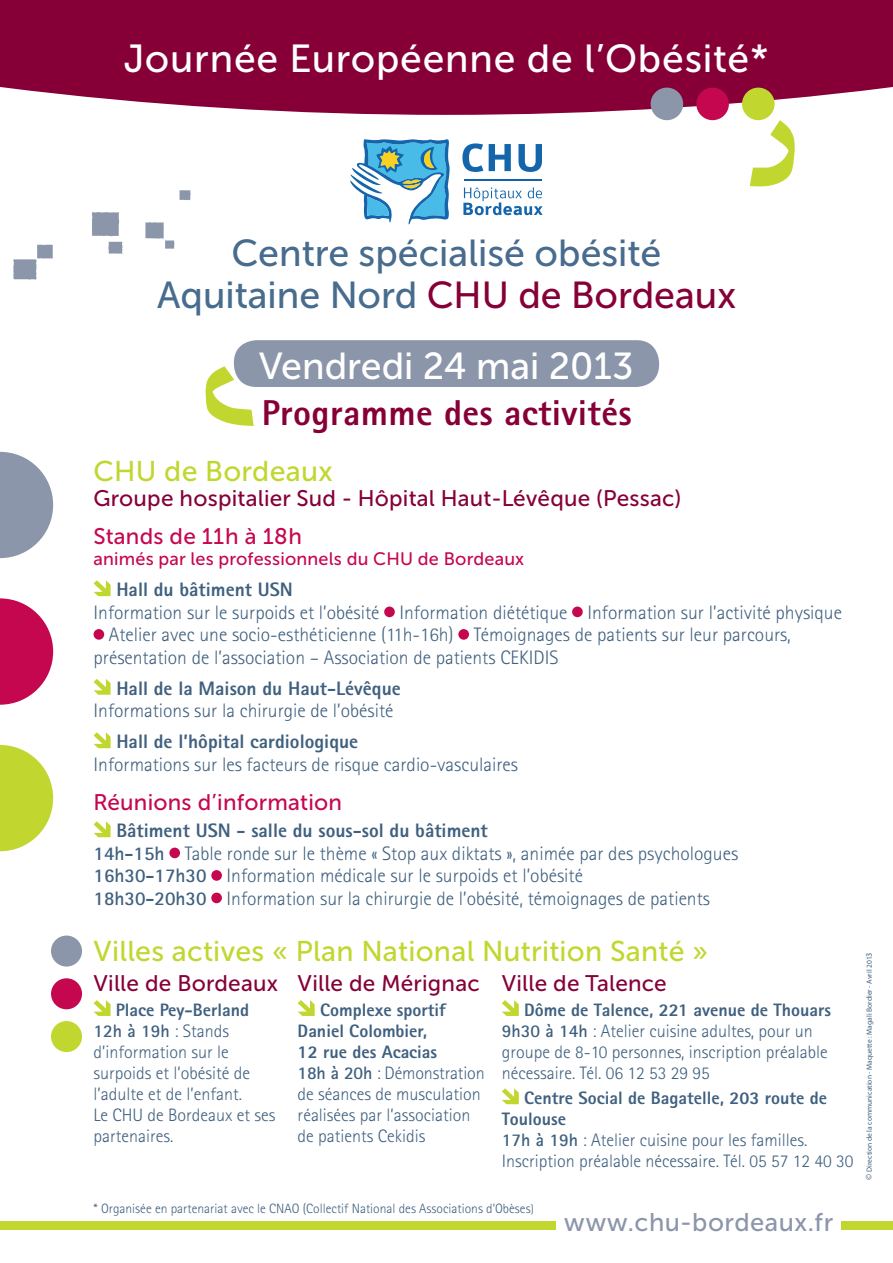
<style>
.page{position:relative;width:893px;height:1263px;background:#fff}
.page>*{position:absolute;margin:0;border:0;box-sizing:border-box;transform-origin:0 0}
.t1{font:39px "Museo Sans Cyrl 500";letter-spacing:.02em;color:#fff}
.t2{font:37.5px/42px "Museo Sans Cyrl 500";color:#476c8e;text-align:center}
.t3{font:37.5px "Museo Sans Cyrl 500";color:#fff}
.t4{font:800 36px "Rotis Sans Serif Std";letter-spacing:.01em;color:#860037}
.t5{font:28.5px "Museo Sans Cyrl 500";letter-spacing:.01em;color:#c1d72f}
.t6{font:25.5px "Museo Sans Cyrl 500";letter-spacing:.02em;color:#8c96aa}
.t7{font:22.5px "Museo Sans Cyrl 500";letter-spacing:.01em;color:#860037}
.t8{font:22.5px "Museo Sans Cyrl 500";letter-spacing:.01em;color:#c50750}
.t9{font:300 19.5px/22.5px "Rotis Sans Serif Std";color:#3f607f}
.t10{font:800 19.5px "Rotis Sans Serif Std";color:#3f607f}
.t11{font:300 18px/21px "Rotis Sans Serif Std";color:#3f607f}
.t12{font:18px "Museo Sans Cyrl 500";letter-spacing:.01em;color:#c50750}
.t13{font:300 13.5px "Rotis Sans Serif Std";color:#3f607f}
.t14{font:7.5px "Myriad Pro";color:#3f607f}
.s1{color:#860037}
.s2{font-weight:800}
.s3{font-weight:700}
.s4{font-size:12px}
.s5{font-size:9px}
.s6{font-size:8.25px}
</style>
<div class="page">
<div style="left:0;top:1221px;width:893px;height:9px;background:#c1d72f"></div>
<svg style="left:0;top:0;width:893px;height:115px;background:#8f1345"></svg>
<div style="left:556px;top:1212px;width:285px;height:25px;background:#fff"></div>
<svg style="left:350px;top:139px;width:100px;height:85px"></svg>
<svg style="left:463px;top:187px;width:80px;height:28px"></svg>
<hr style="left:464px;top:180px;width:78px;height:1px;background:#1162a7">
<svg style="left:462px;top:143px;width:80px;height:29px"></svg>
<svg style="left:13px;top:245px;width:40px;height:35px"></svg>
<svg style="left:92px;top:212px;width:30px;height:42px"></svg>
<svg style="left:145px;top:222px;width:29px;height:27px"></svg>
<svg style="left:180px;top:190px;width:11px;height:10px"></svg>
<div style="left:696px;top:88px;width:33px;height:32px;background:#c50750;border-radius:50%"></div>
<div style="left:742px;top:88px;width:33px;height:32px;background:#c1d72f;border-radius:50%"></div>
<div style="left:651px;top:88px;width:32px;height:32px;background:#8c96aa;border-radius:50%"></div>
<svg style="left:750px;top:120px;width:45px;height:67px"></svg>
<div style="left:234px;top:340px;width:425px;height:47px;background:#8c96aa;border-radius:22px"></div>
<svg style="left:205px;top:366px;width:49px;height:60px"></svg>
<svg style="left:94px;top:580px;width:17px;height:16px"></svg>
<div style="left:384px;top:606px;width:11px;height:11px;background:#c50750;border-radius:50%"></div>
<div style="left:572px;top:606px;width:11px;height:11px;background:#c50750;border-radius:50%"></div>
<div style="left:94px;top:629px;width:10px;height:11px;background:#c50750;border-radius:50%"></div>
<div style="left:458px;top:629px;width:11px;height:11px;background:#c50750;border-radius:50%"></div>
<svg style="left:94px;top:679px;width:17px;height:16px"></svg>
<svg style="left:94px;top:732px;width:17px;height:16px"></svg>
<svg style="left:94px;top:821px;width:17px;height:16px"></svg>
<div style="left:169px;top:848px;width:11px;height:10px;background:#c50750;border-radius:50%"></div>
<div style="left:211px;top:870px;width:11px;height:11px;background:#c50750;border-radius:50%"></div>
<div style="left:211px;top:893px;width:11px;height:10px;background:#c50750;border-radius:50%"></div>
<svg style="left:0;top:598px;width:53px;height:107px"></svg>
<svg style="left:0;top:745px;width:53px;height:106px"></svg>
<svg style="left:0;top:452px;width:53px;height:106px"></svg>
<div style="left:51px;top:978px;width:31px;height:31px;background:#c50750;border-radius:50%"></div>
<div style="left:51px;top:1021px;width:31px;height:31px;background:#c1d72f;border-radius:50%"></div>
<div style="left:51px;top:935px;width:31px;height:31px;background:#8c96aa;border-radius:50%"></div>
<svg style="left:94px;top:1000px;width:17px;height:16px"></svg>
<svg style="left:298px;top:1000px;width:17px;height:16px"></svg>
<svg style="left:502px;top:1000px;width:17px;height:16px"></svg>
<svg style="left:502px;top:1088px;width:17px;height:16px"></svg>
<h1 class="t1" style="left:124px;top:37px;width:647px">Journée Européenne de l’Obésité*</h1>
<h2 class="t2" style="left:157px;top:233px;width:581px">Centre spécialisé obésité<br>Aquitaine Nord <span class="s1">CHU de Bordeaux</span></h2>
<h2 class="t3" style="left:259px;top:345px;width:376px">Vendredi 24 mai 2013</h2>
<h3 class="t4" style="left:262px;top:390px;width:371px">Programme des activités</h3>
<h3 class="t5" style="left:94px;top:455px;width:241px">CHU de Bordeaux</h3>
<p class="t7" style="left:94px;top:486px;width:589px">Groupe hospitalier Sud - Hôpital Haut-Lévêque (Pessac)</p>
<p class="t8" style="left:94px;top:524px;width:210px">Stands de 11 h à 18 h</p>
<p class="t12" style="left:94px;top:549px;width:432px">animés par les professionnels du CHU de Bordeaux</p>
<p class="t10" style="left:116px;top:577px;width:178px">Hall du bâtiment USN</p>
<p class="t9" style="left:94px;top:601px;width:750px">Information sur le surpoids et l’obésité Information diététique Information sur l’activité physique</p>
<p class="t9" style="left:109px;top:623px;width:683px">Atelier avec une socio-esthéticienne (11h-16h) Témoignages de patients sur leur parcours,</p>
<p class="t9" style="left:94px;top:646px;width:466px">présentation de l’association – Association de patients CEKIDIS</p>
<p class="t10" style="left:116px;top:676px;width:286px">Hall de la Maison du Haut-Lévêque</p>
<p class="t9" style="left:94px;top:699px;width:302px">Informations sur la chirurgie de l’obésité</p>
<p class="t10" style="left:116px;top:729px;width:243px">Hall de l’hôpital cardiologique</p>
<p class="t9" style="left:94px;top:753px;width:426px">Informations sur les facteurs de risque cardio-vasculaires</p>
<p class="t8" style="left:94px;top:790px;width:250px">Réunions d’information</p>
<p class="t9" style="left:94px;top:819px;width:646px;text-indent:23px"><span class="s2">Bâtiment USN - salle du sous-sol du bâtiment<br></span><span class="s3">14h-15h</span> Table ronde sur le thème « Stop aux diktats », animée par des psychologues <span class="s3">16h30-17h30</span> Information médicale sur le surpoids et l’obésité<br><span class="s3">18h30-20h30</span> Information sur la chirurgie de l’obésité, témoignages de patients</p>
<h3 class="t5" style="left:94px;top:936px;width:616px">Villes actives « Plan National Nutrition Santé »</h3>
<p class="t7" style="left:94px;top:971px;width:186px">Ville de Bordeaux</p>
<p class="t11" style="left:94px;top:999px;width:184px;text-indent:22px"><span class="s2">Place Pey-Berland<br></span><span class="s3">12h à 19h</span> : Stands d’information sur le surpoids et l’obésité de l’adulte et de l’enfant.<br>Le chu de Bordeaux et ses partenaires.</p>
<p class="t7" style="left:298px;top:971px;width:184px">Ville de Mérignac</p>
<p class="t11" style="left:298px;top:999px;width:189px;text-indent:22px"><span class="s2">Complexe sportif<br>Daniel Colombier,<br>12 rue des Acacias<br></span><span class="s3">18h à 20h</span> : Démonstration de séances de musculation réalisées par l’association de patients Cekidis</p>
<p class="t7" style="left:502px;top:971px;width:166px">Ville de Talence</p>
<p class="t11" style="left:502px;top:999px;width:331px;text-indent:22px"><span class="s2">Dôme de Talence, 221 avenue de Thouars </span><span class="s3">9h30 à 14h</span> : Atelier cuisine adultes, pour un groupe de 8-10 personnes, inscription préalable nécessaire. Tél. 06 12 53 29 95</p>
<p class="t11" style="left:502px;top:1088px;width:353px;text-indent:22px"><span class="s2">Centre Social de Bagatelle, 203 route de Toulouse<br></span><span class="s3">17h à 19h</span> : Atelier cuisine pour les familles.<br>Inscription préalable nécessaire. Tél. 05 57 12 40 30</p>
<p class="t13" style="left:94px;top:1200px;width:442px">* Organisée en partenariat avec le CNAO (Collectif National des Associations d’Obèses<span class="s4">)</span></p>
<h3 class="t6" style="left:564px;top:1208px;width:271px">www.chu-bordeaux.fr</h3>
<p class="t14" style="left:865px;top:1180px;width:229px;rotate:-90deg"><span class="s5">©</span> Direction de la communication - Maquette : Magali Bordier - Avril 201<span class="s6">3</span></p>
</div>
